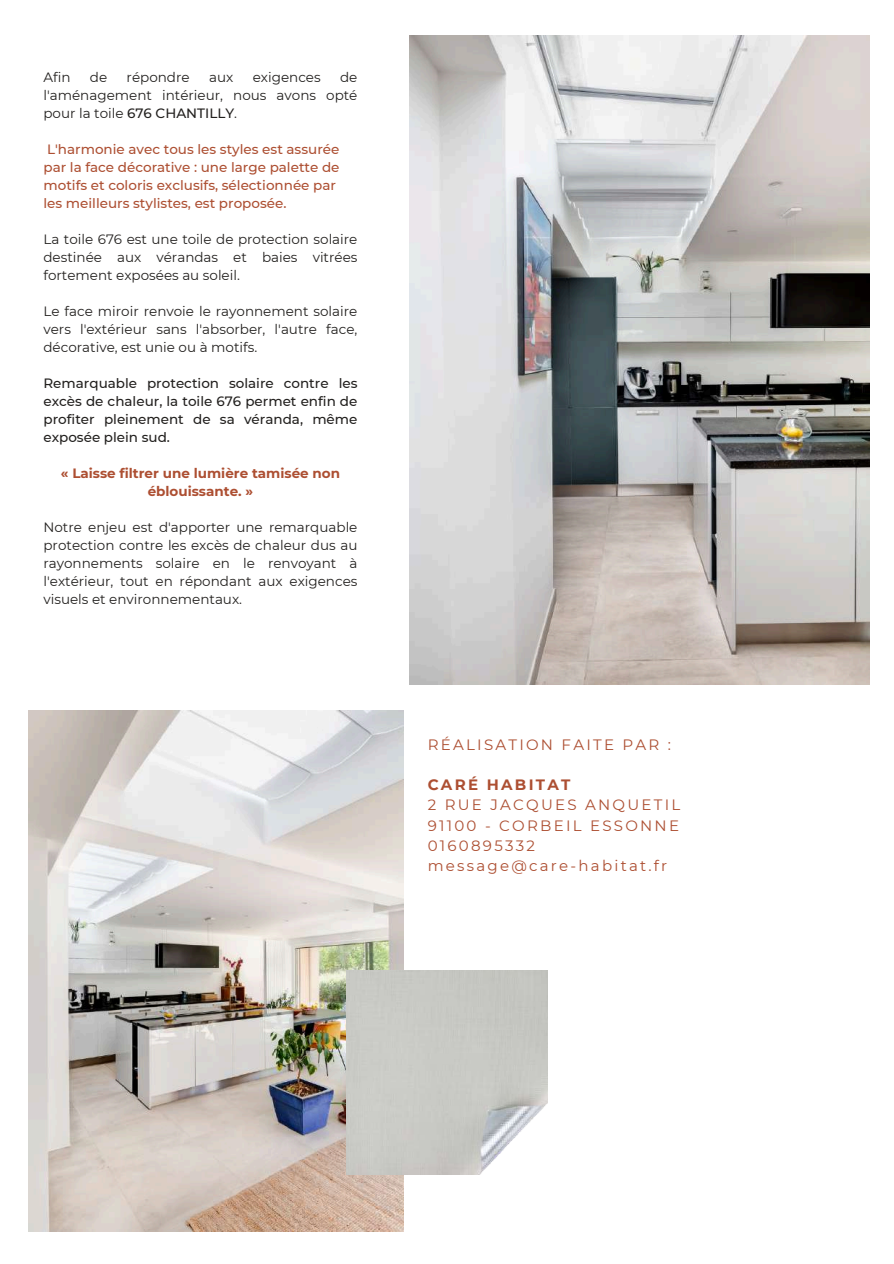
<style>
.page{position:relative;width:894px;height:1264px;background:#fff}
.page>*{position:absolute;margin:0;border:0;box-sizing:border-box;transform-origin:0 0}
.t1{font:15px/20.2px "Montserrat";letter-spacing:.15em;color:#ad4f32}
.t2{font:700 15px "Montserrat";letter-spacing:.15em;color:#ad4f32}
.t3{font:13.5px/18px "Montserrat";color:#22201e;text-align:justify}
.t4{font:500 13.5px/18px "Montserrat";color:#ad4f32}
.t5{font:500 13.5px/18px "Montserrat";color:#22201e;text-align:justify}
.t6{font:700 13.5px/18px "Montserrat";color:#ad4f32;text-align:center}
.s1{font-weight:500}
</style>
<div class="page">
<img style="left:410px;top:36px;width:459px;height:648px">
<img style="left:28px;top:710px;width:375px;height:521px">
<img style="left:346px;top:970px;width:201px;height:204px">
<p class="t3" style="left:43px;top:68px;width:29px">Afin</p>
<p class="t3" style="left:90px;top:68px;width:19px">de</p>
<p class="t3" style="left:127px;top:68px;width:65px">répondre</p>
<p class="t3" style="left:209px;top:68px;width:26px">aux</p>
<p class="t3" style="left:253px;top:68px;width:69px">exigences</p>
<p class="t3" style="left:43px;top:68px;width:315px;text-indent:296px">de l'aménagement intérieur, nous avons opté pour la toile <span class="s1">676 CHANTILLY</span>.</p>
<p class="t4" style="left:43px;top:140px;width:297px">L'harmonie avec tous les styles est assurée par la face décorative : une large palette de motifs et coloris exclusifs, sélectionnée par les meilleurs stylistes, est proposée.</p>
<p class="t3" style="left:43px;top:230px;width:315px">La toile 676 est une toile de protection solaire destinée aux vérandas et baies vitrées fortement exposées au soleil.</p>
<p class="t3" style="left:43px;top:302px;width:315px">Le face miroir renvoie le rayonnement solaire vers l'extérieur sans l'absorber, l'autre face, décorative, est unie ou à motifs.</p>
<p class="t5" style="left:43px;top:374px;width:315px">Remarquable protection solaire contre les excès de chaleur, la toile 676 permet enfin de profiter pleinement de sa véranda, même exposée plein sud.</p>
<p class="t6" style="left:61px;top:464px;width:281px">« Laisse filtrer une lumière tamisée non éblouissante. »</p>
<p class="t3" style="left:43px;top:518px;width:315px">Notre enjeu est d'apporter une remarquable protection contre les excès de chaleur dus au rayonnements solaire en le renvoyant à l'extérieur, tout en répondant aux exigences visuels et environnementaux.</p>
<p class="t1" style="left:427px;top:734px;width:245px">RÉALISATION FAITE PAR :</p>
<p class="t2" style="left:427px;top:775px;width:144px">CARÉ HABITAT</p>
<p class="t1" style="left:427px;top:795px;width:254px">2 RUE JACQUES ANQUETIL<br>91100 - CORBEIL ESSONNE<br>0160895332 message@care-habitat.fr</p>
</div>
